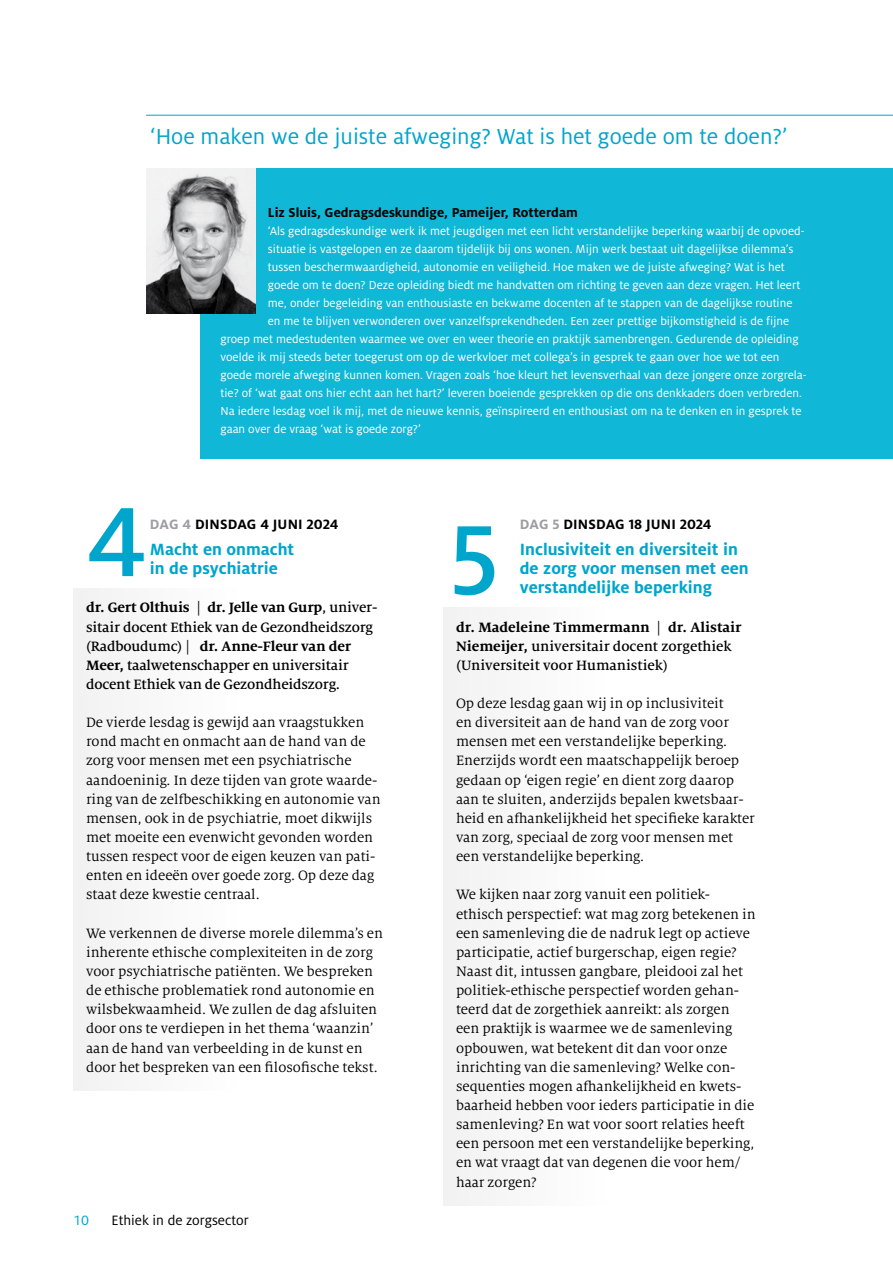
<style>
.page{position:relative;width:893px;height:1263px;background:#fff}
.page>*{position:absolute;margin:0;border:0;box-sizing:border-box;transform-origin:0 0}
.t1{font:500 108.45px "Milo OT";color:#00a5cc}
.t2{font:24px "Milo OT";color:#00a5cc}
.t3{font:700 18px/19.2px "Milo OT";color:#00a5cc}
.t4{font:15px/19.2px "Milo Serif OT";color:#000}
.t5{font:500 15px/19.2px "Milo Serif OT";letter-spacing:-.01em;color:#000}
.t6{font:700 15px "Milo OT";letter-spacing:.01em;color:#000}
.t7{font:15px "Milo OT";color:#000}
.t8{font:15px "Milo OT";color:#00a5cc}
.t9{font:700 14.25px "Milo OT";color:#000}
.t10{font:12.75px "Milo OT";color:#fff}
.s1{color:#9c9e9f}
.s2{font-weight:700}
</style>
<div class="page">
<div style="left:73px;top:588px;width:164px;height:503px;background:#f2f2f3"></div>
<div style="left:444px;top:607px;width:163px;height:598px;background:#f2f2f3"></div>
<div style="left:201px;top:169px;width:692px;height:290px;background:#11b7d6"></div>
<hr style="left:146px;top:115px;width:747px;height:1px;background:#00a5cc">
<img style="left:146px;top:169px;width:109px;height:144px">
<h2 class="t2" style="left:150px;top:124px;width:639px">‘Hoe maken we de juiste afweging? Wat is het goede om te doen?’</h2>
<p class="t9" style="left:268px;top:204px;width:311px">Liz Sluis, Gedragsdeskundige, Pameijer, Rotterdam</p>
<p class="t10" style="left:268px;top:224px;width:538px">‘Als gedragsdeskundige werk ik met jeugdigen met een licht verstandelijke beperking waarbij de opvoed-</p>
<p class="t10" style="left:268px;top:242px;width:527px">situatie is vastgelopen en ze daarom tijdelijk bij ons wonen. Mijn werk bestaat uit dagelijkse dilemma’s</p>
<p class="t10" style="left:268px;top:260px;width:518px">tussen beschermwaardigheid, autonomie en veiligheid. Hoe maken we de juiste afweging? Wat is het</p>
<p class="t10" style="left:268px;top:278px;width:534px">goede om te doen? Deze opleiding biedt me handvatten om richting te geven aan deze vragen. Het leert</p>
<p class="t10" style="left:268px;top:296px;width:526px">me, onder begeleiding van enthousiaste en bekwame docenten af te stappen van de dagelijkse routine</p>
<p class="t10" style="left:268px;top:314px;width:523px">en me te blijven verwonderen over vanzelfsprekendheden. Een zeer prettige bijkomstigheid is de fijne</p>
<p class="t10" style="left:220px;top:332px;width:580px">groep met medestudenten waarmee we over en weer theorie en praktijk samenbrengen. Gedurende de opleiding</p>
<p class="t10" style="left:220px;top:350px;width:560px">voelde ik mij steeds beter toegerust om op de werkvloer met collega’s in gesprek te gaan over hoe we tot een</p>
<p class="t10" style="left:220px;top:368px;width:588px">goede morele afweging kunnen komen. Vragen zoals ‘hoe kleurt het levensverhaal van deze jongere onze zorgrela-</p>
<p class="t10" style="left:220px;top:386px;width:583px">tie? of ‘wat gaat ons hier echt aan het hart?’ leveren boeiende gesprekken op die ons denkkaders doen verbreden.</p>
<p class="t10" style="left:220px;top:404px;width:583px">Na iedere lesdag voel ik mij, met de nieuwe kennis, geïnspireerd en enthousiast om na te denken en in gesprek te</p>
<p class="t10" style="left:220px;top:422px;width:202px">gaan over de vraag ‘wat is goede zorg?’</p>
<h1 class="t1" style="left:86px;top:467px;width:63px">4</h1>
<p class="t6" style="left:150px;top:515px;width:190px"><span class="s1">DAG 4</span> DINSDAG 4 JUNI 2024</p>
<p class="t3" style="left:150px;top:540px;width:146px">Macht en onmacht in de psychiatrie</p>
<p class="t5" style="left:86px;top:598px;width:293px"><span class="s2">dr. Gert Olthuis</span> | <span class="s2">dr. Jelle van Gurp</span>, univer&shy;sitair docent Ethiek van de Gezondheidszorg (Radboudumc) | <span class="s2">dr. Anne-Fleur van der Meer,</span> taalwetenschapper en universitair docent Ethiek van de Gezondheidszorg.</p>
<p class="t4" style="left:86px;top:713px;width:296px">De vierde lesdag is gewijd aan vraagstukken rond macht en onmacht aan de hand van de zorg voor mensen met een psychiatrische aandoeninig. In deze tijden van grote waarde&shy;ring van de zelfbeschikking en autonomie van mensen, ook in de psychiatrie, moet dikwijls met moeite een evenwicht gevonden worden tussen respect voor de eigen keuzen van pati&shy;ënten en ideeën over goede zorg. Op deze dag staat deze kwestie centraal.</p>
<p class="t4" style="left:86px;top:924px;width:298px">We verkennen de diverse morele dilemma’s en inherente ethische complexiteiten in de zorg voor psychiatrische patiënten. We bespreken de ethische problematiek rond autonomie en wilsbekwaamheid. We zullen de dag afsluiten door ons te verdiepen in het thema ‘waanzin’ aan de hand van verbeelding in de kunst en door het bespreken van een filosofische tekst.</p>
<p class="t8" style="left:73px;top:1212px;width:17px">10</p>
<p class="t7" style="left:112px;top:1212px;width:139px">Ethiek in de zorgsector</p>
<p class="t6" style="left:520px;top:515px;width:193px"><span class="s1">DAG 5</span> DINSDAG 18 JUNI 2024</p>
<p class="t3" style="left:520px;top:540px;width:230px">Inclusiviteit en diversiteit in de zorg voor mensen met een verstandelijke beperking</p>
<p class="t5" style="left:456px;top:617px;width:287px"><span class="s2">dr. Madeleine Timmermann</span> | <span class="s2">dr. Alistair<br>Niemeijer,</span> universitair docent zorgethiek (Universiteit voor Humanistiek)</p>
<p class="t4" style="left:456px;top:694px;width:300px">Op deze lesdag gaan wij in op inclusiviteit<br>en diversiteit aan de hand van de zorg voor mensen met een verstandelijke beperking.<br>Enerzijds wordt een maatschappelijk beroep gedaan op ‘eigen regie’ en dient zorg daarop aan te sluiten, anderzijds bepalen kwetsbaar&shy;heid en afhankelijkheid het specifieke karakter van zorg, speciaal de zorg voor mensen met een verstandelijke beperking.</p>
<p class="t4" style="left:456px;top:885px;width:301px">We kijken naar zorg vanuit een politiek&shy;ethisch perspectief: wat mag zorg betekenen in een samenleving die de nadruk legt op actieve participatie, actief burgerschap, eigen regie?<br>Naast dit, intussen gangbare, pleidooi zal het politiek-ethische perspectief worden gehan&shy;teerd dat de zorgethiek aanreikt: als zorgen een praktijk is waarmee we de samenleving opbouwen, wat betekent dit dan voor onze inrichting van die samenleving? Welke con&shy;sequenties mogen afhankelijkheid en kwets&shy;baarheid hebben voor ieders participatie in die samenleving? En wat voor soort relaties heeft een persoon met een verstandelijke beperking, en wat vraagt dat van degenen die voor hem/ haar zorgen?</p>
<h1 class="t1" style="left:448px;top:485px;width:52px">5</h1>
</div>
